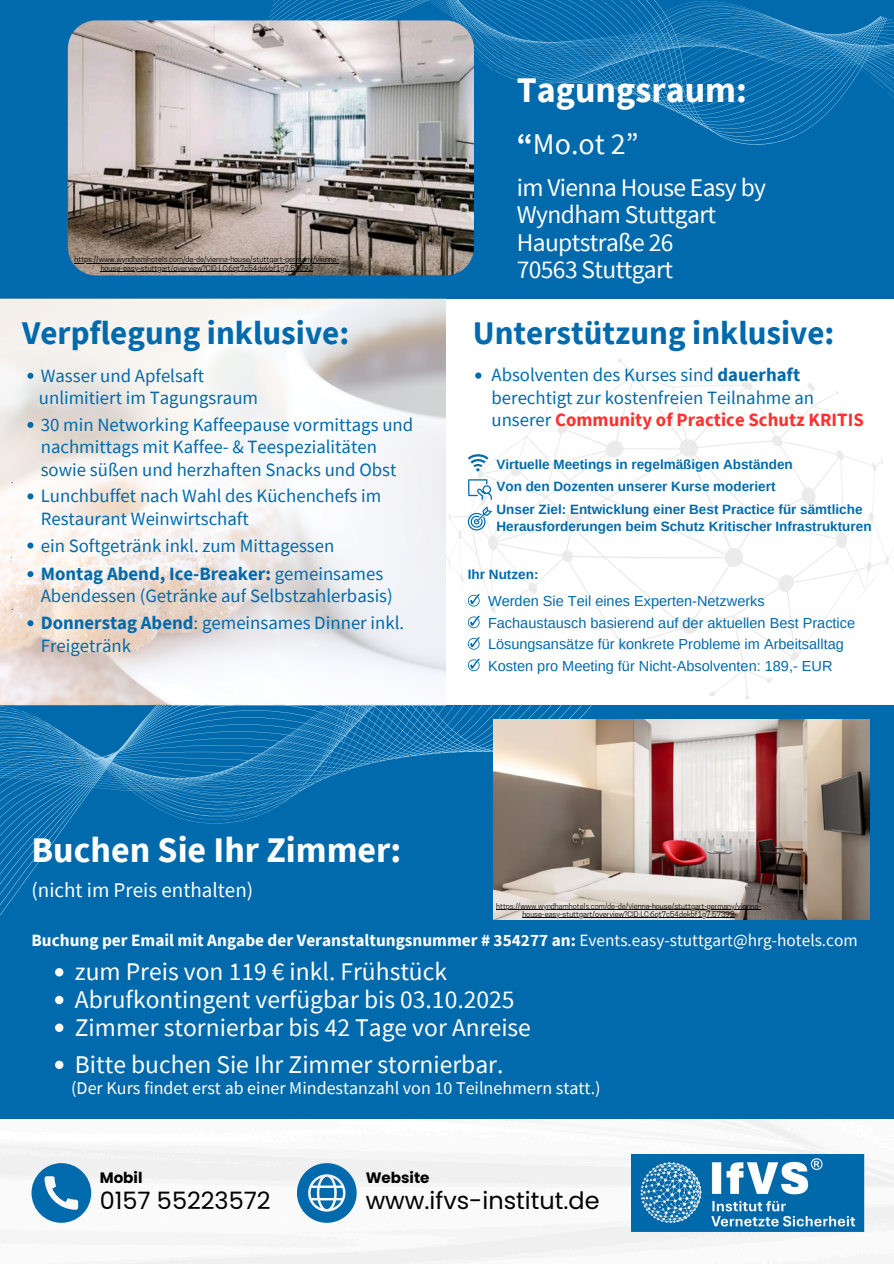
<style>
.page{position:relative;width:894px;height:1264px;background:#fff}
.page>*{position:absolute;margin:0;border:0;box-sizing:border-box;transform-origin:0 0}
.t1{font:700 36px "Source Sans Pro";color:#fff}
.t2{font:700 33px "Source Sans Pro";color:#006aac}
.t3{font:30px "Source Sans Pro";color:#fff}
.t4{font:25.5px "Source Sans Pro";color:#fff}
.t5{font:25.5px/27px "Source Sans Pro";letter-spacing:-.025em;color:#fff}
.t6{font:24px "Poppins";color:#000}
.t7{font:21px "Source Sans Pro";color:#fff}
.t8{font:18.75px/22.4px "Source Sans Pro";color:#006aac}
.t9{font:18px "Source Sans Pro";color:#fff}
.t10{font:700 17.25px "Source Sans Pro";color:#fff}
.t11{font:700 15.15px "Poppins";color:#000}
.t12{font:14.55px "Arimo";color:#006aac}
.t13{font:700 13.5px "Arimo";color:#006aac}
.t14{font:7.5px "Cooper Hewitt";color:#000}
.s1{font-weight:700}
.s2{font-weight:700;color:#ff3131}
.s3{font-weight:400}
</style>
<div class="page">
<img style="left:0;top:298px;width:893px;height:965px">
<svg style="left:31px;top:1163px;width:60px;height:59px"></svg>
<svg style="left:297px;top:1163px;width:59px;height:59px"></svg>
<img style="left:631px;top:1154px;width:233px;height:76px">
<div style="left:0;top:705px;width:893px;height:413px;background:#006aac"></div>
<svg style="left:0;top:704px;width:710px;height:273px"></svg>
<div style="left:0;top:298px;width:892px;height:406px;background:#fff"></div>
<div style="left:0;top:0;width:893px;height:298px;background:#006aac"></div>
<svg style="left:269px;top:0;width:624px;height:265px"></svg>
<img style="left:68px;top:20px;width:406px;height:255px;border-radius:28px">
<svg style="left:445px;top:358px;width:448px;height:341px"></svg>
<svg style="left:467px;top:506px;width:24px;height:24px"></svg>
<svg style="left:467px;top:454px;width:21px;height:17px"></svg>
<svg style="left:467px;top:479px;width:24px;height:20px"></svg>
<img style="left:0;top:298px;width:445px;height:407px">
<svg style="left:467px;top:594px;width:12px;height:12px"></svg>
<svg style="left:467px;top:616px;width:12px;height:12px"></svg>
<svg style="left:467px;top:637px;width:12px;height:12px"></svg>
<svg style="left:467px;top:658px;width:12px;height:13px"></svg>
<img style="left:493px;top:719px;width:375px;height:200px">
<svg style="left:27px;top:373px;width:6px;height:6px"></svg>
<svg style="left:27px;top:422px;width:6px;height:6px"></svg>
<svg style="left:27px;top:493px;width:6px;height:6px"></svg>
<svg style="left:27px;top:542px;width:6px;height:6px"></svg>
<svg style="left:27px;top:571px;width:6px;height:6px"></svg>
<svg style="left:27px;top:620px;width:6px;height:6px"></svg>
<svg style="left:475px;top:372px;width:6px;height:7px"></svg>
<hr style="left:74px;top:263px;width:265px;height:1px;background:#000">
<hr style="left:101px;top:271px;width:212px;height:1px;background:#000">
<svg style="left:55px;top:968px;width:8px;height:8px"></svg>
<svg style="left:55px;top:995px;width:8px;height:9px"></svg>
<svg style="left:55px;top:1023px;width:8px;height:8px"></svg>
<svg style="left:55px;top:1060px;width:8px;height:9px"></svg>
<hr style="left:496px;top:909px;width:264px;height:1px;background:#000">
<hr style="left:522px;top:917px;width:212px;height:1px;background:#000">
<p class="t14" style="left:74px;top:257px;width:266px">https://www.wyndhamhotels.com/de-de/vienna-house/stuttgart-germany/vienna-</p>
<p class="t14" style="left:101px;top:265px;width:214px">house-easy-stuttgart/overview?CID:LC:6qt7c54dekbf1g7:57392</p>
<p class="t2" style="left:22px;top:312px;width:328px">Verpflegung inklusive:</p>
<p class="t8" style="left:41px;top:364px;width:165px">Wasser und Apfelsaft</p>
<h1 class="t8" style="left:39px;top:386px;width:221px">unlimitiert im Tagungsraum</h1>
<p class="t8" style="left:41px;top:413px;width:374px">30 min Networking Kaffeepause vormittags und nachmittags mit Kaffee- &amp; Teespezialitäten sowie süßen und herzhaften Snacks und Obst</p>
<p class="t8" style="left:41px;top:484px;width:342px">Lunchbuffet nach Wahl des Küchenchefs im<br>Restaurant Weinwirtschaft</p>
<p class="t8" style="left:41px;top:533px;width:295px">ein Softgetränk inkl. zum Mittagessen</p>
<p class="t8" style="left:41px;top:562px;width:353px"><span class="s1">Montag Abend, Ice-Breaker:</span> gemeinsames<br>Abendessen (Getränke auf Selbstzahlerbasis)</p>
<p class="t8" style="left:41px;top:611px;width:365px"><span class="s1">Donnerstag Abend</span>: gemeinsames Dinner inkl.<br>Freigetränk</p>
<p class="t1" style="left:516px;top:66px;width:231px">Tagungsraum:</p>
<h5 class="t3" style="left:516px;top:124px;width:123px"><span class="s1">“</span>Mo.ot 2”</h5>
<p class="t5" style="left:516px;top:174px;width:251px">im Vienna House Easy by<br>Wyndham Stuttgart<br>Hauptstraße 26<br>70563 Stuttgart</p>
<p class="t2" style="left:472px;top:311px;width:363px">Unterstützung inklusive:</p>
<p class="t8" style="left:491px;top:363px;width:374px">Absolventen des Kurses sind <span class="s1">dauerhaft </span>berechtigt zur kostenfreien Teilnahme an unserer <span class="s2">Community of Practice Schutz KRITIS</span></p>
<p class="t13" style="left:496px;top:456px;width:298px">Virtuelle Meetings in regelmäßigen Abständen</p>
<p class="t13" style="left:496px;top:479px;width:280px">Von den Dozenten unserer Kurse moderiert</p>
<h1 class="t13" style="left:496px;top:501px;width:367px">Unser Ziel: Entwicklung einer Best Practice für sämtliche</h1>
<h2 class="t13" style="left:496px;top:518px;width:376px">Herausforderungen beim Schutz Kritischer Infrastrukturen</h2>
<h3 class="t13" style="left:467px;top:566px;width:72px">Ihr Nutzen:</h3>
<h1 class="t12" style="left:488px;top:593px;width:278px">Werden Sie Teil eines Experten-Netzwerks</h1>
<p class="t12" style="left:488px;top:614px;width:368px">Fachaustausch basierend auf der aktuellen Best Practice</p>
<h5 class="t12" style="left:488px;top:636px;width:357px">Lösungsansätze für konkrete Probleme im Arbeitsalltag</h5>
<p class="t12" style="left:488px;top:657px;width:346px">Kosten pro Meeting für Nicht-Absolventen: 189,- EUR</p>
<p class="t1" style="left:31px;top:826px;width:371px">Buchen Sie Ihr Zimmer:</p>
<p class="t7" style="left:31px;top:876px;width:223px">(nicht im Preis enthalten)</p>
<p class="t10" style="left:31px;top:928px;width:827px">Buchung per Email mit Angabe der Veranstaltungsnummer # 354277 an: <span class="s3">Events.easy-stuttgart@hrg-hotels.com</span></p>
<p class="t4" style="left:75px;top:955px;width:373px">zum Preis von 119 € inkl. Frühstück</p>
<p class="t4" style="left:75px;top:982px;width:441px">Abrufkontingent verfügbar bis 03.10.2025</p>
<p class="t4" style="left:75px;top:1010px;width:457px">Zimmer stornierbar bis 42 Tage vor Anreise</p>
<p class="t4" style="left:75px;top:1047px;width:430px">Bitte buchen Sie Ihr Zimmer stornierbar.</p>
<h4 class="t9" style="left:71px;top:1075px;width:531px">(Der Kurs findet erst ab einer Mindestanzahl von 10 Teilnehmern statt.)</h4>
<h5 class="t14" style="left:496px;top:903px;width:266px">https://www.wyndhamhotels.com/de-de/vienna-house/stuttgart-germany/vienna-</h5>
<p class="t14" style="left:522px;top:911px;width:214px">house-easy-stuttgart/overview?CID:LC:6qt7c54dekbf1g7:57392</p>
<p class="t11" style="left:100px;top:1167px;width:44px">Mobil</p>
<p class="t11" style="left:365px;top:1167px;width:65px">Website</p>
<p class="t6" style="left:100px;top:1183px;width:172px">0157 55223572</p>
<p class="t6" style="left:365px;top:1183px;width:235px">www.ifvs-institut.de</p>
</div>
